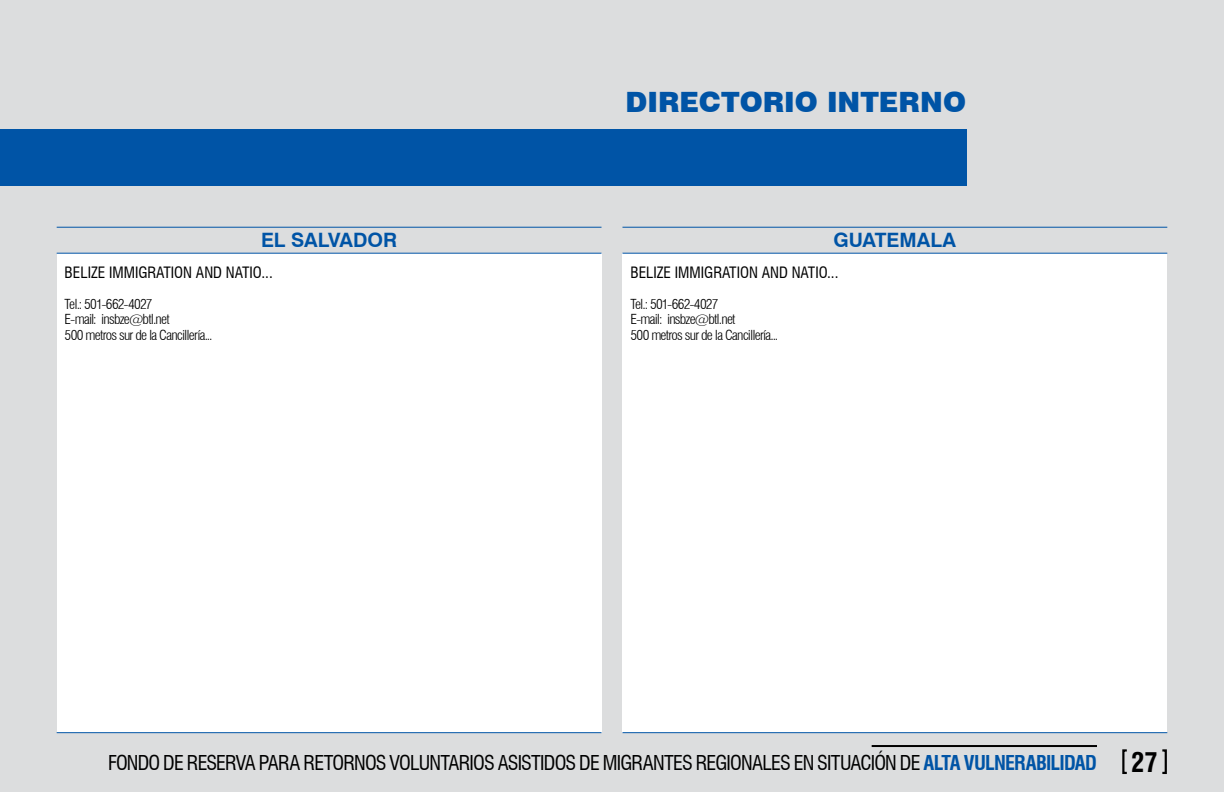
<style>
.page{position:relative;width:1224px;height:792px;background:#dcddde}
.page>*{position:absolute;margin:0;border:0;box-sizing:border-box;transform-origin:0 0}
.t1{font:900 28px "Swiss 721 BT";color:#0054a6}
.t2{font:700 condensed 26.4px "Swiss 721 BT";color:#000}
.t3{font:condensed 20px "Swiss 721 BT";letter-spacing:-.04em;color:#000}
.t4{font:700 condensed 20px "Swiss 721 BT";letter-spacing:-.045em;color:#0054a6}
.t5{font:700 19.8px "Swiss 721 BT";color:#0054a6}
.t6{font:condensed 15.4px "Swiss 721 BT";color:#000}
.t7{font:300 condensed 13.6px/15.2px "Swiss 721 BT";letter-spacing:-.055em;color:#000;scale:1.07 1}
.s1{font-weight:700;color:#0054a6}
</style>
<div class="page">
<div style="left:0;top:130px;width:966px;height:56px;background:#0054a6"></div>
<div style="left:1122px;top:749px;width:6px;height:25px;border:2px solid #000"></div>
<div style="left:1161px;top:749px;width:6px;height:25px;border:2px solid #000"></div>
<hr style="left:872px;top:745px;width:225px;height:2px;background:#000">
<div style="left:57px;top:253px;width:545px;height:479px;background:#fff"></div>
<hr style="left:57px;top:227px;width:545px;height:1px;background:#0054a6">
<hr style="left:57px;top:253px;width:545px;height:1px;background:#0054a6">
<hr style="left:57px;top:732px;width:545px;height:1px;background:#0054a6">
<div style="left:622px;top:253px;width:545px;height:479px;background:#fff"></div>
<hr style="left:622px;top:227px;width:545px;height:1px;background:#0054a6">
<hr style="left:622px;top:253px;width:545px;height:1px;background:#0054a6">
<hr style="left:622px;top:732px;width:545px;height:1px;background:#0054a6">
<h3 class="t5" style="left:261px;top:228px;width:45px">EL SALVADOR</h3>
<p class="t6" style="left:65px;top:263px;width:210px">BELIZE IMMIGRATION AND NATIO...</p>
<p class="t7" style="left:65px;top:297px;width:140px">Tel.: 501-662-4027<br>E-mail: insbze@btl.net<br>500 metros sur de la Cancillería...</p>
<h1 class="t1" style="left:625px;top:85px;width:342px">DIRECTORIO INTERNO</h1>
<h3 class="t5" style="left:834px;top:228px;width:15px">GUATEMALA</h3>
<p class="t6" style="left:630px;top:263px;width:210px">BELIZE IMMIGRATION AND NATIO...</p>
<p class="t7" style="left:630px;top:297px;width:140px">Tel.: 501-662-4027<br>E-mail: insbze@btl.net<br>500 metros sur de la Cancillería...</p>
<h3 class="t3" style="left:108px;top:751px;width:889px">FONDO DE RESERVA PARA RETORNOS VOLUNTARIOS ASISTIDOS DE MIGRANTES REGIONALES EN SITUACIÓN DE <span class="s1">ALTA VULNERA</span></h3>
<h3 class="t4" style="left:1036px;top:751px;width:62px">BILIDAD</h3>
<h2 class="t2" style="left:1131px;top:746px;width:14px">27</h2>
</div>
